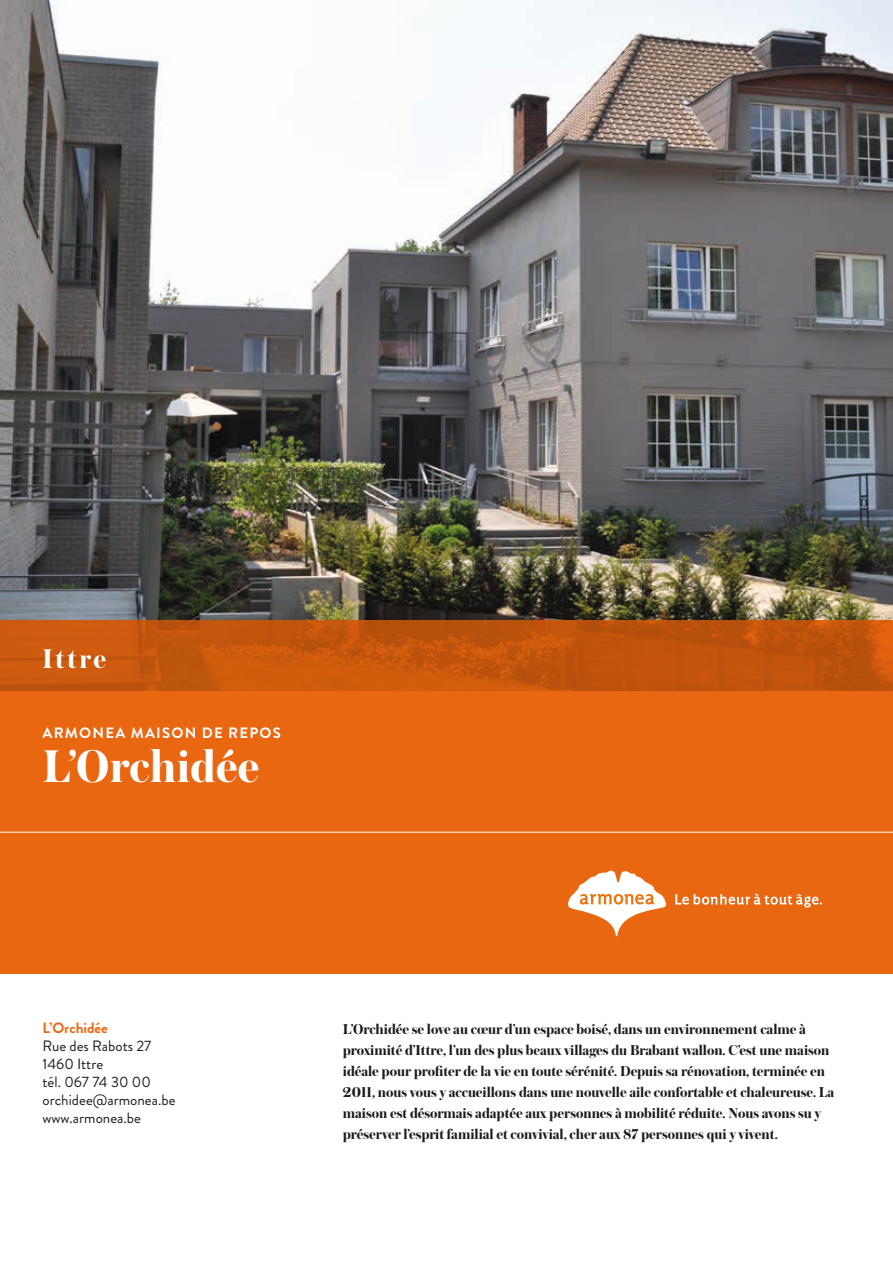
<style>
.page{position:relative;width:893px;height:1263px;background:#fff}
.page>*{position:absolute;margin:0;border:0;box-sizing:border-box;transform-origin:0 0}
.t1{font:700 48.15px "Austin";letter-spacing:.005em;color:#fff}
.t2{font:700 28.35px "Austin";letter-spacing:.1em;color:#fff}
.t3{font:700 15px/21px "Austin";color:#1c1c1b}
.t4{font:15px/18px "Brandon Grotesque";color:#1c1c1b}
.t5{font:700 15px "Brandon Grotesque";letter-spacing:.08em;color:#fff}
.t6{font:700 15px "Brandon Grotesque";color:#ea6711}
</style>
<div class="page">
<img style="left:0;top:0;width:893px;height:620px">
<div style="left:0;top:832px;width:893px;height:142px;background:#ea6711"></div>
<div style="left:0;top:691px;width:893px;height:141px;background:#ea6711"></div>
<svg style="left:0;top:620px;width:893px;height:71px;background:#c3550d"></svg>
<hr style="left:0;top:832px;width:893px;height:1px;background:#fff">
<svg style="left:568px;top:871px;width:98px;height:66px"></svg>
<svg style="left:675px;top:893px;width:147px;height:14px"></svg>
<h2 class="t2" style="left:43px;top:638px;width:65px">Ittre</h2>
<p class="t5" style="left:43px;top:722px;width:240px">ARMONEA MAISON DE REPOS</p>
<h1 class="t1" style="left:43px;top:732px;width:218px">L’Orchidée</h1>
<p class="t6" style="left:43px;top:1017px;width:67px">L’Orchidée</p>
<p class="t4" style="left:43px;top:1037px;width:135px">Rue des Rabots 27<br>1460 Ittre<br>tél. 067 74 30 00 orchidee@armonea.be www.armonea.be</p>
<p class="t3" style="left:343px;top:1018px;width:493px">L’Orchidée se love au cœur d’un espace boisé, dans un environnement calme à proximité d’Ittre, l’un des plus beaux villages du Brabant wallon. C’est une maison idéale pour profiter de la vie en toute sérénité. Depuis sa rénovation, terminée en 2011, nous vous y accueillons dans une nouvelle aile confortable et chaleureuse. La maison est désormais adaptée aux personnes à mobilité réduite. Nous avons su y préserver l’esprit familial et convivial, cher aux 87 personnes qui y vivent.</p>
</div>
